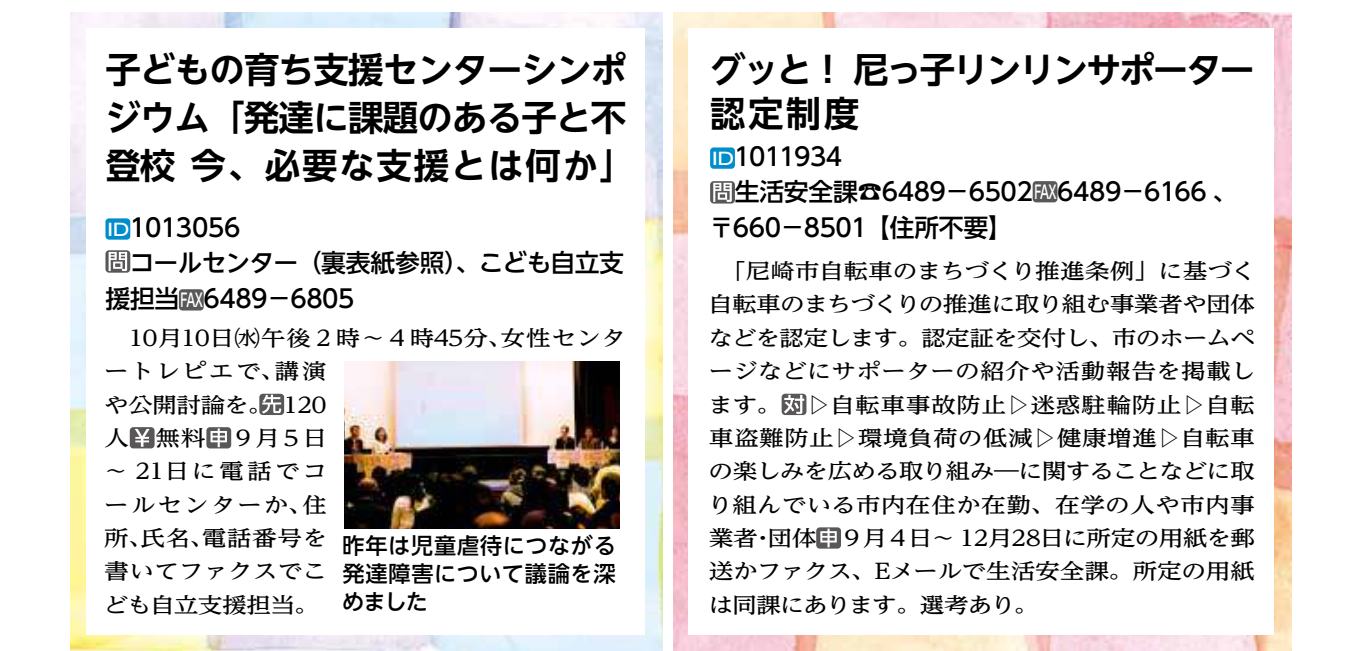
<style>
.page{position:relative;width:1351px;height:651px;background:#fff}
.page>*{position:absolute;margin:0;border:0;box-sizing:border-box;transform-origin:0 0}
.t1{font:700 35.5px/47.8px "UD Shin Go NT Pro De";letter-spacing:-.02em;color:#000}
.t2{font:700 35.5px/44.2px "UD Shin Go NT Pro De";letter-spacing:-.06em;color:#000}
.t3{font:500 24.75px "UD Shin Go NT Pro";letter-spacing:-.02em;color:#000}
.t4{font:500 24.75px "UD Shin Go NT Pro";letter-spacing:-.045em;color:#000}
.t5{font:500 22.25px/28px "UD Shin Go NT Pro";letter-spacing:.025em;color:#000;text-align:justify}
.t6{font:500 21.25px/33.5px "UD Reimin Pro";letter-spacing:-.02em;color:#000;text-align:justify;scale:1.16 1}
.t7{font:500 21.25px/33.5px "UD Reimin Pro";color:#000;scale:1.16 1}
.s1{font-family:"UD Shin Go NT Pro Medium 90 pv RKSJ H";font-weight:400;font-size:16.75px;color:#fff}
.s2{font-family:"UD Shin Go NT Pro Medium 90 pv RKSJ H";font-weight:400;font-size:18.25px;color:#fff}
.s3{font-family:"UD Shin Go NT Pro";font-weight:400}
</style>
<div class="page">
<img style="left:673px;top:13px;width:618px;height:637px">
<div style="left:688px;top:29px;width:586px;height:605px;background:#fff"></div>
<img style="left:71px;top:13px;width:591px;height:637px">
<div style="left:86px;top:29px;width:559px;height:605px;background:#fff"></div>
<div style="left:781px;top:394px;width:25px;height:21px;background:#595757;border-radius:4px"></div>
<svg style="left:784px;top:395px;width:20px;height:19px"></svg>
<div style="left:816px;top:527px;width:25px;height:21px;background:#595757;border-radius:4px"></div>
<svg style="left:820px;top:528px;width:17px;height:19px"></svg>
<div style="left:710px;top:147px;width:25px;height:22px;background:#008dcb;border-radius:4px"></div>
<div style="left:710px;top:181px;width:25px;height:22px;background:linear-gradient(to bottom,#595757,#595757);border-radius:4px"></div>
<svg style="left:713px;top:183px;width:19px;height:19px"></svg>
<div style="left:1032px;top:181px;width:25px;height:21px;background:#595757;border-radius:4px"></div>
<div style="left:259px;top:394px;width:25px;height:21px;background:#595757;border-radius:4px"></div>
<svg style="left:262px;top:394px;width:19px;height:19px"></svg>
<div style="left:130px;top:427px;width:25px;height:21px;background:#595757;border-radius:4px"></div>
<svg style="left:135px;top:429px;width:15px;height:18px"></svg>
<div style="left:206px;top:427px;width:25px;height:21px;background:#595757;border-radius:4px"></div>
<svg style="left:210px;top:428px;width:17px;height:19px"></svg>
<div style="left:105px;top:218px;width:25px;height:22px;background:#008dcb;border-radius:4px"></div>
<svg style="left:105px;top:250px;width:25px;height:23px"></svg>
<svg style="left:109px;top:252px;width:18px;height:19px"></svg>
<div style="left:179px;top:289px;width:25px;height:21px;background:#595757;border-radius:4px"></div>
<img style="left:344px;top:361px;width:276px;height:167px">
<h1 class="t1" style="left:105px;top:45px;width:531px">子どもの育ち支援センターシンポジウム「発達に課題のある子と不登校 今、必要な支援とは何か」</h1>
<p class="t3" style="left:108px;top:207px;width:135px"><span class="s1">ID</span>1013056</p>
<p class="t3" style="left:130px;top:243px;width:496px">コールセンター（裏表紙参照）、こども自立支</p>
<p class="t3" style="left:105px;top:278px;width:251px">援担当<span class="s2">FAX</span>6489−6805</p>
<p class="t7" style="left:104px;top:320px;width:452px;text-indent:25px">10月10日㈬午後２時〜４時45分、女性センタートレピエで、講演<br>や公開討論を。 120<br>人 無料 ９月５日<br>～ 21日に電話でコ<br>ールセンターか、住<br>所、氏名、電話番号を<br>書いてファクスでこ<br>ども自立支援担当。</p>
<p class="t5" style="left:342px;top:530px;width:275px">昨年は児童虐待につながる発達障害について議論を深めました</p>
<h1 class="t2" style="left:710px;top:46px;width:546px">グッと！ 尼っ子リンリンサポーター認定制度</h1>
<p class="t4" style="left:712px;top:136px;width:132px"><span class="s1">ID</span>1011934</p>
<p class="t3" style="left:735px;top:172px;width:504px">生活安全課☎︎6489−6502<span class="s2">FAX</span>6489−6166 、</p>
<p class="t3" style="left:709px;top:207px;width:305px">〒660−8501【住所不要】</p>
<p class="t6" style="left:708px;top:253px;width:474px;text-indent:13px">「尼崎市自転車のまちづくり推進条例」に基づく自転車のまちづくりの推進に取り組む事業者や団体などを認定します。認定証を交付し、市のホームページなどにサポーターの紹介や活動報告を掲載します。 <span class="s3">▷</span>自転車事故防止<span class="s3">▷</span>迷惑駐輪防止<span class="s3">▷</span>自転車盗難防止<span class="s3">▷</span>環境負荷の低減<span class="s3">▷</span>健康増進<span class="s3">▷</span>自転車の楽しみを広める取り組み<span class="s3">｜</span>に関することなどに取り組んでいる市内在住か在勤、在学の人や市内事業者・団体 ９月４日〜 12月28日に所定の用紙を郵送かファクス、Eメールで生活安全課。所定の用紙は同課にあります。選考あり。</p>
</div>
